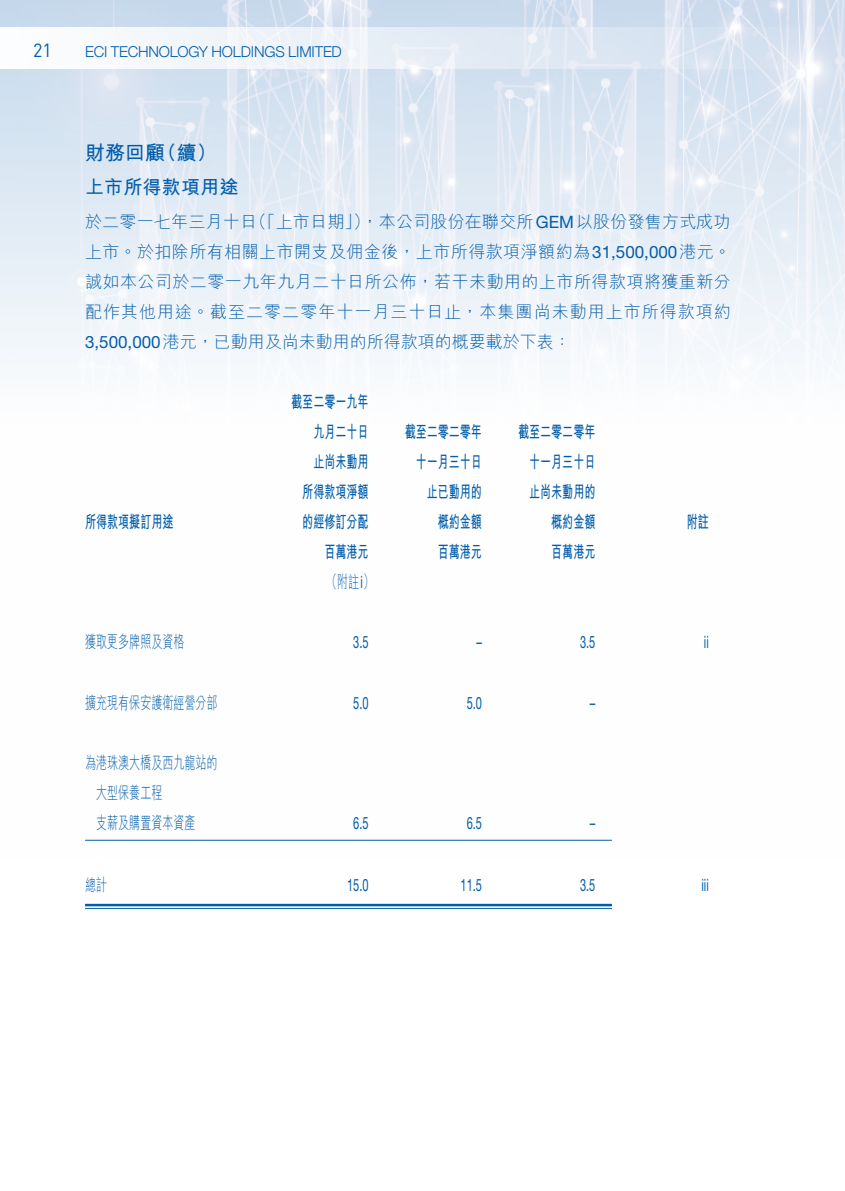
<style>
.page{position:relative;width:845px;height:1191px;background:#fff}
.page>*{position:absolute;margin:0;border:0;box-sizing:border-box;transform-origin:0 0}
.Subhead_1{font:700 20px "M Hei HK";color:#015dab}
.Subhead_2{font:700 19px "M Hei HK";letter-spacing:.01em;color:#015dab}
.t1{font:18.8px "DIN";color:#015dab;scale:.95 1}
.Body_Text{font:300 17px/30px "M Hei HK";color:#015dab;text-align:justify}
.Body_Text-2{font:700 17px "M Hei HK";color:#015dab;scale:.65 1}
.Body_Text-3{font:300 17px "M Hei HK";color:#015dab;scale:.65 1}
.Body_Text-4{font:17px "Helvetica Neue LT Std";color:#015dab;scale:.65 1}
.t2{font:300 15px "Helvetica Neue";letter-spacing:-.01em;color:#015dab}
.s1{font-family:"Helvetica Neue LT Std";font-weight:400}
</style>
<div class="page">
<img style="left:0;top:0;width:844px;height:841px">
<svg style="left:0;top:27px;width:845px;height:41px"></svg>
<hr style="left:85px;top:839px;width:527px;height:1px;background:#015dab">
<hr style="left:85px;top:903px;width:527px;height:3px;background:#015dab">
<hr style="left:85px;top:908px;width:527px;height:1px;background:#015dab">
<p class="t1" style="left:33px;top:39px;width:21px">21</p>
<p class="t2" style="left:85px;top:39px;width:258px">ECI TECHNOLOGY HOLDINGS LIMITED</p>
<p class="Subhead_1" style="left:85px;top:138px;width:133px">財務回顧（續）</p>
<p class="Subhead_2" style="left:85px;top:174px;width:155px">上市所得款項用途</p>
<p class="Body_Text" style="left:85px;top:207px;width:647px">於二零一七年三月十日（「上市日期」），本公司股份在聯交所<span class="s1">GEM</span>以股份發售方式成功上市。於扣除所有相關上市開支及佣金後，上市所得款項淨額約為<span class="s1">31,500,000</span>港元。誠如本公司於二零一九年九月二十日所公佈，若干未動用的上市所得款項將獲重新分配作其他用途。截至二零二零年十一月三十日止，本集團尚未動用上市所得款項約<span class="s1">3,500,000</span>港元，已動用及尚未動用的所得款項的概要載於下表：</p>
<p class="Body_Text-2" style="left:291px;top:390px;width:121px">截至二零一九年</p>
<p class="Body_Text-2" style="left:313px;top:420px;width:86px">九月二十日</p>
<p class="Body_Text-2" style="left:405px;top:420px;width:120px">截至二零二零年</p>
<p class="Body_Text-2" style="left:518px;top:420px;width:121px">截至二零二零年</p>
<p class="Body_Text-2" style="left:313px;top:450px;width:86px">止尚未動用</p>
<p class="Body_Text-2" style="left:416px;top:450px;width:103px">十一月三十日</p>
<p class="Body_Text-2" style="left:529px;top:450px;width:104px">十一月三十日</p>
<p class="Body_Text-2" style="left:302px;top:480px;width:103px">所得款項淨額</p>
<p class="Body_Text-2" style="left:427px;top:480px;width:86px">止已動用的</p>
<p class="Body_Text-2" style="left:529px;top:480px;width:104px">止尚未動用的</p>
<p class="Body_Text-2" style="left:85px;top:510px;width:138px">所得款項擬訂用途</p>
<p class="Body_Text-2" style="left:302px;top:510px;width:103px">的經修訂分配</p>
<p class="Body_Text-2" style="left:438px;top:510px;width:69px">概約金額</p>
<p class="Body_Text-2" style="left:551px;top:510px;width:70px">概約金額</p>
<p class="Body_Text-2" style="left:687px;top:510px;width:36px">附註</p>
<p class="Body_Text-2" style="left:324px;top:540px;width:69px">百萬港元</p>
<p class="Body_Text-2" style="left:438px;top:540px;width:69px">百萬港元</p>
<p class="Body_Text-2" style="left:551px;top:540px;width:70px">百萬港元</p>
<p class="Body_Text-3" style="left:326px;top:573px;width:75px">（附註<span class="s1">i</span>）</p>
<p class="Body_Text-3" style="left:85px;top:633px;width:154px">獲取更多牌照及資格</p>
<p class="Body_Text-4" style="left:353px;top:632px;width:25px">3.5</p>
<p class="Body_Text-4" style="left:476px;top:632px;width:10px">–</p>
<p class="Body_Text-4" style="left:580px;top:632px;width:25px">3.5</p>
<p class="Body_Text-4" style="left:704px;top:632px;width:9px">ii</p>
<p class="Body_Text-3" style="left:85px;top:693px;width:205px">擴充現有保安護衛經營分部</p>
<p class="Body_Text-4" style="left:353px;top:692px;width:25px">5.0</p>
<p class="Body_Text-4" style="left:467px;top:692px;width:25px">5.0</p>
<p class="Body_Text-4" style="left:590px;top:692px;width:10px">–</p>
<p class="Body_Text-3" style="left:85px;top:753px;width:205px">為港珠澳大橋及西九龍站的</p>
<p class="Body_Text-3" style="left:96px;top:783px;width:104px">大型保養工程</p>
<p class="Body_Text-3" style="left:96px;top:813px;width:155px">支薪及購置資本資產</p>
<p class="Body_Text-4" style="left:353px;top:812px;width:25px">6.5</p>
<p class="Body_Text-4" style="left:467px;top:812px;width:25px">6.5</p>
<p class="Body_Text-4" style="left:590px;top:812px;width:10px">–</p>
<p class="Body_Text-3" style="left:85px;top:875px;width:36px">總計</p>
<p class="Body_Text-4" style="left:347px;top:874px;width:35px">15.0</p>
<p class="Body_Text-4" style="left:460px;top:874px;width:35px">11.5</p>
<p class="Body_Text-4" style="left:580px;top:874px;width:25px">3.5</p>
<p class="Body_Text-4" style="left:701px;top:874px;width:13px">iii</p>
</div>
